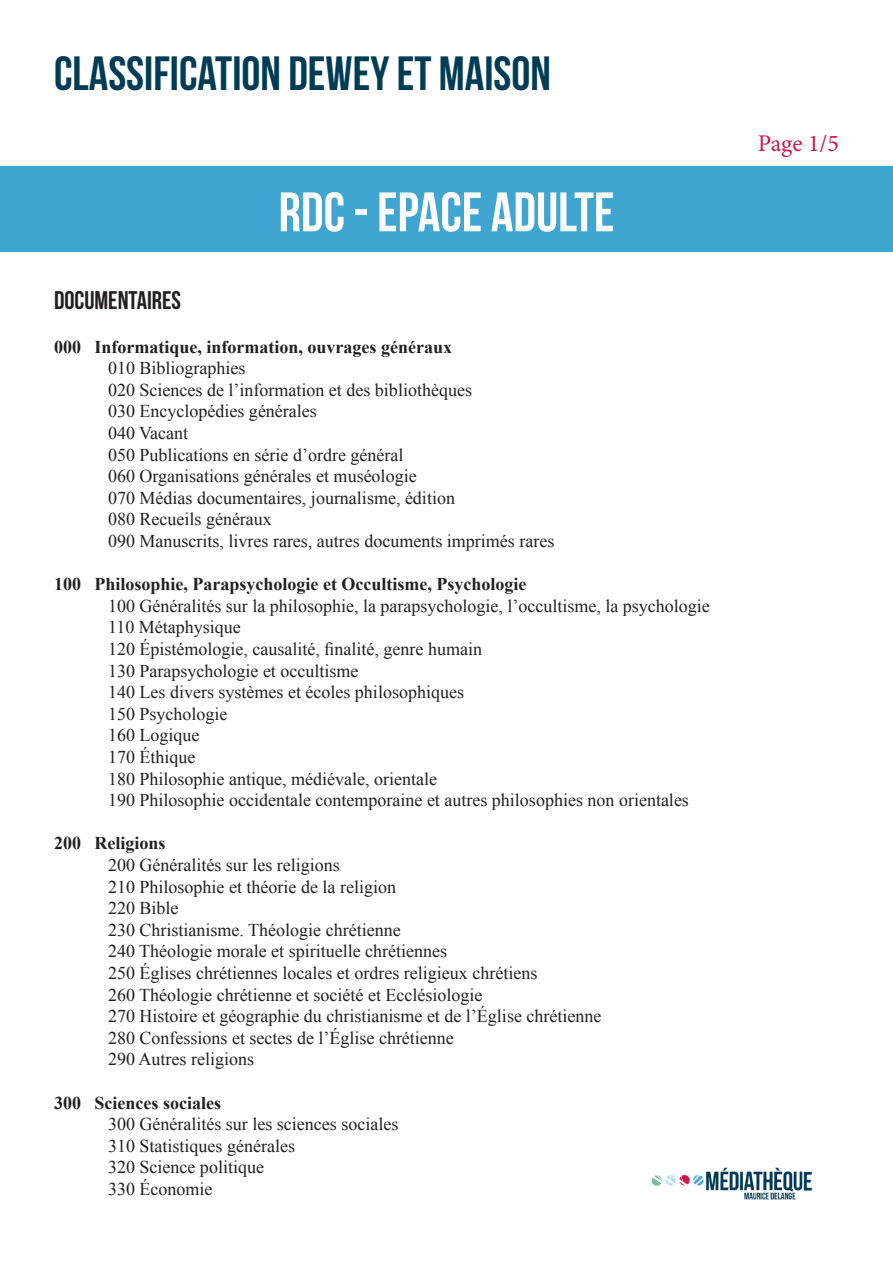
<style>
.page{position:relative;width:893px;height:1263px;background:#fff}
.page>*{position:absolute;margin:0;border:0;box-sizing:border-box;transform-origin:0 0}
.t1{font:55.5px "Bebas Neue";color:#fff}
.t2{font:48px "Bebas Neue";color:#003c54}
.t3{font:25.5px "Bebas Neue";color:#231f20}
.t4{font:24px "Minion Pro";color:#ca1950}
.t5{font:18px "Times New Roman";color:#231f20}
.t6{font:700 18px "Times New Roman";color:#231f20}
</style>
<div class="page">
<div style="left:0;top:166px;width:893px;height:85px;background:#40a5d1"></div>
<img style="left:651px;top:1167px;width:161px;height:33px">
<h2 class="t2" style="left:54px;top:47px;width:499px">CLASSIFICATION DEWEY ET MAISON</h2>
<h1 class="t1" style="left:279px;top:182px;width:337px">RDC - EPACE ADULTE</h1>
<p class="t3" style="left:54px;top:287px;width:129px">DOCUMENTAIRES</p>
<p class="t6" style="left:54px;top:334px;width:399px">000 Informatique, information, ouvrages généraux</p>
<p class="t5" style="left:108px;top:356px;width:139px">010 Bibliographies</p>
<p class="t5" style="left:108px;top:378px;width:365px">020 Sciences de l’information et des bibliothèques</p>
<p class="t5" style="left:108px;top:399px;width:210px">030 Encyclopédies générales</p>
<p class="t5" style="left:108px;top:421px;width:82px">040 Vacant</p>
<p class="t5" style="left:108px;top:442px;width:297px">050 Publications en série d’ordre général</p>
<p class="t5" style="left:108px;top:464px;width:310px">060 Organisations générales et muséologie</p>
<p class="t5" style="left:108px;top:486px;width:348px">070 Médias documentaires, journalisme, édition</p>
<p class="t5" style="left:108px;top:507px;width:165px">080 Recueils généraux</p>
<p class="t5" style="left:108px;top:529px;width:448px">090 Manuscrits, livres rares, autres documents imprimés rares</p>
<p class="t6" style="left:54px;top:572px;width:474px">100 Philosophie, Parapsychologie et Occultisme, Psychologie</p>
<p class="t5" style="left:108px;top:594px;width:603px">100 Généralités sur la philosophie, la parapsychologie, l’occultisme, la psychologie</p>
<p class="t5" style="left:108px;top:615px;width:134px">110 Métaphysique</p>
<p class="t5" style="left:108px;top:637px;width:375px">120 Épistémologie, causalité, finalité, genre humain</p>
<p class="t5" style="left:108px;top:658px;width:252px">130 Parapsychologie et occultisme</p>
<p class="t5" style="left:108px;top:680px;width:357px">140 Les divers systèmes et écoles philosophiques</p>
<p class="t5" style="left:108px;top:702px;width:121px">150 Psychologie</p>
<p class="t5" style="left:108px;top:723px;width:93px">160 Logique</p>
<p class="t5" style="left:108px;top:745px;width:89px">170 Éthique</p>
<p class="t5" style="left:108px;top:766px;width:330px">180 Philosophie antique, médiévale, orientale</p>
<p class="t5" style="left:108px;top:788px;width:582px">190 Philosophie occidentale contemporaine et autres philosophies non orientales</p>
<p class="t6" style="left:54px;top:831px;width:113px">200 Religions</p>
<p class="t5" style="left:108px;top:853px;width:233px">200 Généralités sur les religions</p>
<p class="t5" style="left:108px;top:874px;width:289px">210 Philosophie et théorie de la religion</p>
<p class="t5" style="left:108px;top:896px;width:72px">220 Bible</p>
<p class="t5" style="left:108px;top:918px;width:294px">230 Christianisme. Théologie chrétienne</p>
<p class="t5" style="left:108px;top:939px;width:341px">240 Théologie morale et spirituelle chrétiennes</p>
<p class="t5" style="left:108px;top:961px;width:431px">250 Églises chrétiennes locales et ordres religieux chrétiens</p>
<p class="t5" style="left:108px;top:982px;width:376px">260 Théologie chrétienne et société et Ecclésiologie</p>
<p class="t5" style="left:108px;top:1004px;width:495px">270 Histoire et géographie du christianisme et de l’Église chrétienne</p>
<p class="t5" style="left:108px;top:1026px;width:347px">280 Confessions et sectes de l’Église chrétienne</p>
<p class="t5" style="left:108px;top:1047px;width:147px">290 Autres religions</p>
<p class="t6" style="left:54px;top:1090px;width:168px">300 Sciences sociales</p>
<p class="t5" style="left:108px;top:1112px;width:292px">300 Généralités sur les sciences sociales</p>
<p class="t5" style="left:108px;top:1134px;width:188px">310 Statistiques générales</p>
<p class="t5" style="left:108px;top:1155px;width:157px">320 Science politique</p>
<p class="t5" style="left:108px;top:1177px;width:106px">330 Économie</p>
<p class="t4" style="left:758px;top:128px;width:83px">Page 1/5</p>
</div>
